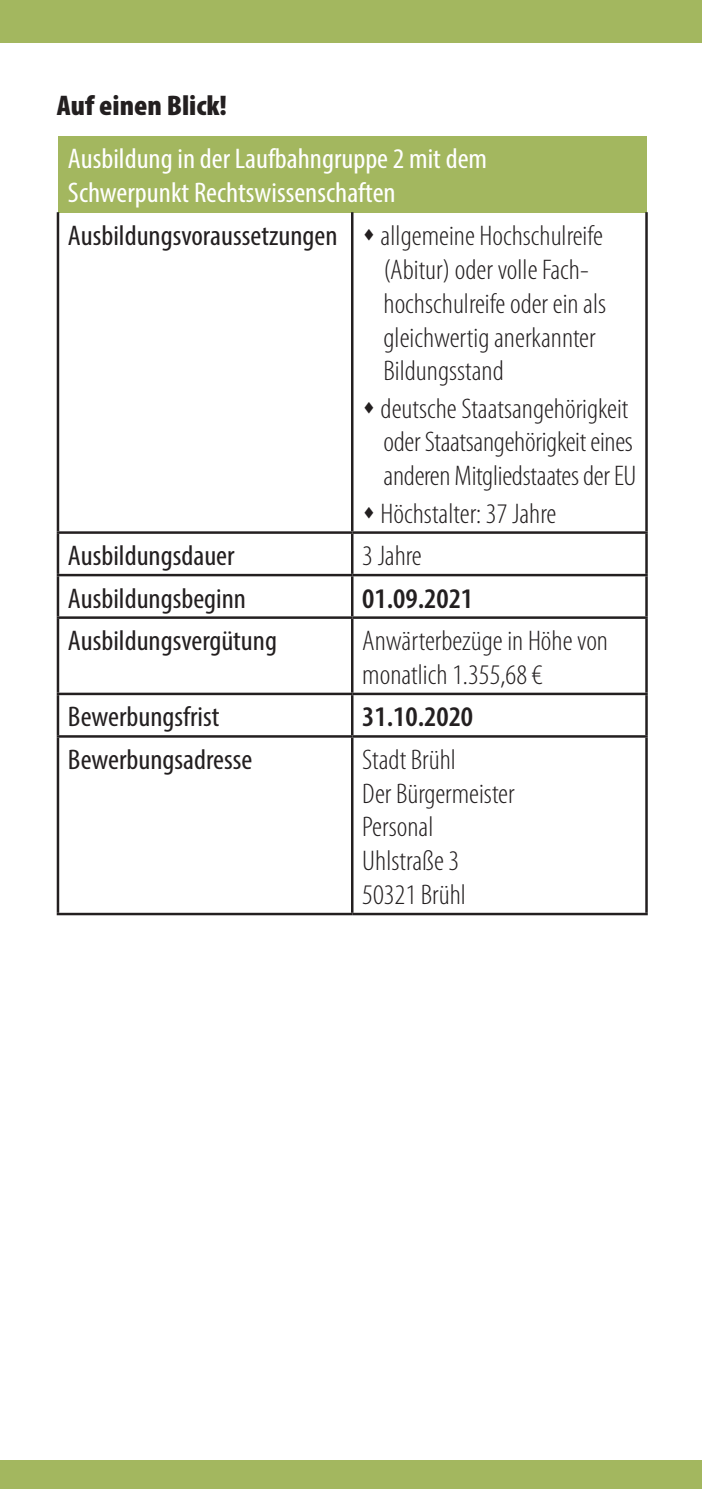
<style>
.page{position:relative;width:702px;height:1489px;background:#fff}
.page>*{position:absolute;margin:0;border:0;box-sizing:border-box;transform-origin:0 0}
.t1{font:300 condensed 28.5px/33.8px "Myriad Pro";color:#231f20;scale:1.05 1}
.t2{font:condensed 28.5px "Myriad Pro";color:#231f20;scale:1.05 1}
.t3{font:condensed 28.5px/33.8px "Myriad Pro";color:#fff;scale:1.05 1}
.t4{font:600 condensed 28.5px "Myriad Pro";color:#231f20;scale:1.05 1}
.t5{font:900 condensed 28.5px "Myriad Pro";color:#231f20;scale:1.05 1}
.s1{font-weight:400}
</style>
<div class="page">
<div style="left:0;top:0;width:702px;height:43px;background:#a3b75f"></div>
<div style="left:0;top:1460px;width:702px;height:28px;background:#a3b75f"></div>
<div style="left:58px;top:136px;width:588px;height:76px;background:#a3b75f"></div>
<hr style="left:57px;top:212px;width:2px;height:319px;background:#231f20">
<hr style="left:351px;top:212px;width:2px;height:319px;background:#231f20">
<hr style="left:645px;top:212px;width:2px;height:319px;background:#231f20">
<hr style="left:57px;top:531px;width:295px;height:3px;background:#231f20">
<hr style="left:57px;top:534px;width:2px;height:40px;background:#231f20">
<hr style="left:352px;top:531px;width:295px;height:3px;background:#231f20">
<hr style="left:351px;top:534px;width:2px;height:40px;background:#231f20">
<hr style="left:645px;top:534px;width:2px;height:40px;background:#231f20">
<hr style="left:57px;top:574px;width:295px;height:2px;background:#231f20">
<hr style="left:57px;top:576px;width:2px;height:40px;background:#231f20">
<hr style="left:352px;top:574px;width:295px;height:2px;background:#231f20">
<hr style="left:351px;top:576px;width:2px;height:40px;background:#231f20">
<hr style="left:645px;top:576px;width:2px;height:40px;background:#231f20">
<hr style="left:57px;top:616px;width:295px;height:3px;background:#231f20">
<hr style="left:57px;top:619px;width:2px;height:73px;background:#231f20">
<hr style="left:352px;top:616px;width:295px;height:3px;background:#231f20">
<hr style="left:351px;top:619px;width:2px;height:73px;background:#231f20">
<hr style="left:645px;top:619px;width:2px;height:73px;background:#231f20">
<hr style="left:57px;top:692px;width:295px;height:3px;background:#231f20">
<hr style="left:57px;top:695px;width:2px;height:40px;background:#231f20">
<hr style="left:352px;top:692px;width:295px;height:3px;background:#231f20">
<hr style="left:351px;top:695px;width:2px;height:40px;background:#231f20">
<hr style="left:645px;top:695px;width:2px;height:40px;background:#231f20">
<hr style="left:57px;top:735px;width:295px;height:2px;background:#231f20">
<hr style="left:57px;top:737px;width:2px;height:175px;background:#231f20">
<hr style="left:352px;top:735px;width:295px;height:2px;background:#231f20">
<hr style="left:351px;top:737px;width:2px;height:175px;background:#231f20">
<hr style="left:645px;top:737px;width:2px;height:175px;background:#231f20">
<hr style="left:57px;top:912px;width:295px;height:3px;background:#231f20">
<hr style="left:352px;top:912px;width:295px;height:3px;background:#231f20">
<p class="t5" style="left:57px;top:87px;width:164px">Auf einen Blick!</p>
<p class="t3" style="left:68px;top:142px;width:400px">Ausbildung in der Laufbahngruppe 2 mit dem<br>Schwerpunkt Rechtswissenschaften</p>
<p class="t1" style="left:383px;top:218px;width:214px;text-indent:-315px"><span class="s1">Ausbildungsvoraussetzungen</span> ▲ allgemeine Hochschulreife (Abitur) oder volle Fach&shy;hochschulreife oder ein als gleichwertig anerkannter<br>Bildungsstand</p>
<p class="t1" style="left:383px;top:391px;width:242px;text-indent:-21px">▲ deutsche Staatsangehörigkeit oder Staatsangehörigkeit eines anderen Mitgliedstaates der EU</p>
<p class="t1" style="left:362px;top:496px;width:186px">▲ Höchstalter: 37 Jahre</p>
<p class="t2" style="left:68px;top:538px;width:160px">Ausbildungsdauer</p>
<p class="t1" style="left:362px;top:538px;width:58px">3 Jahre</p>
<p class="t2" style="left:68px;top:581px;width:171px">Ausbildungsbeginn</p>
<p class="t4" style="left:362px;top:580px;width:107px">01.09.2021</p>
<p class="t2" style="left:68px;top:623px;width:200px">Ausbildungsvergütung</p>
<p class="t1" style="left:362px;top:623px;width:236px">Anwärterbezüge in Höhe von monatlich 1.355,68 €</p>
<p class="t2" style="left:68px;top:699px;width:146px">Bewerbungsfrist</p>
<p class="t4" style="left:362px;top:699px;width:107px">31.10.2020</p>
<p class="t2" style="left:68px;top:742px;width:177px">Bewerbungsadresse</p>
<p class="t1" style="left:362px;top:742px;width:147px">Stadt Brühl<br>Der Bürgermeister<br>Personal<br>Uhlstraße 3<br>50321 Brühl</p>
</div>
